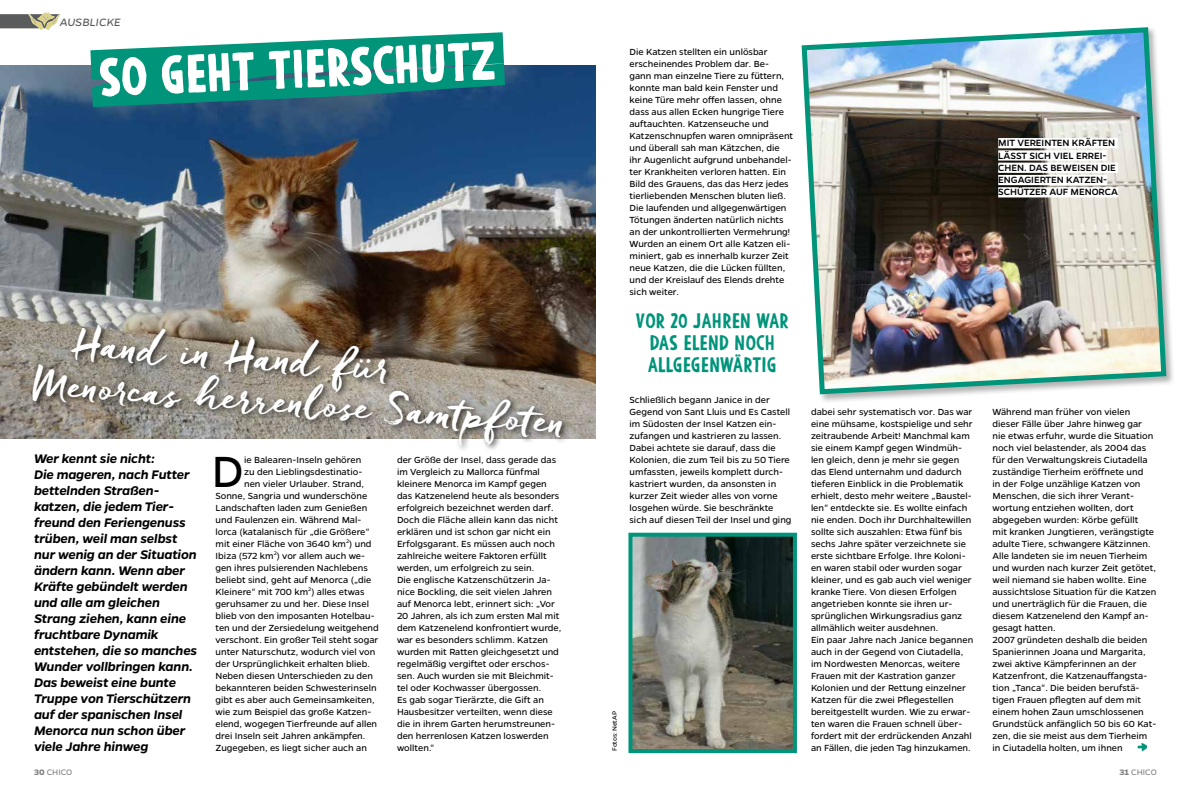
<style>
.page{position:relative;width:1191px;height:794px;background:#fff}
.page>*{position:absolute;margin:0;border:0;box-sizing:border-box;transform-origin:0 0}
.t1{font:900 51.1px "Argone";color:#fff}
.t2{font:49.3px "Gentona";color:#000}
.t3{font:43px "Freeland";color:#fff}
.t4{font:42px "Freeland";color:#fff}
.t5{font:700 20px/22px "Argone";color:#00947b;text-align:center}
.t6{font:italic 600 14px/16px "Gentona";letter-spacing:-.01em;color:#000}
.t7{font:italic 12px "Gentona";color:#5a5b5d}
.t8{font:500 10.2px/12.3px "Gentona";letter-spacing:-.005em;color:#000}
.t9{font:10px/12px "Gentona";color:#000}
.t10{font:9px "Gentona";letter-spacing:-.005em;color:#808182}
.t11{font:7px "Gentona";letter-spacing:-.01em;color:#000}
.s1{font-weight:700}
</style>
<div class="page">
<img style="left:0;top:65px;width:595px;height:374px">
<svg style="left:0;top:12px;width:60px;height:18px"></svg>
<svg style="left:1137px;top:743px;width:10px;height:8px"></svg>
<div style="left:29px;top:361px;width:541px;height:92px;background:#000;opacity:.75"></div>
<div style="left:68px;top:322px;width:325px;height:77px;background:#000;opacity:.75"></div>
<img style="left:633px;top:538px;width:159px;height:210px">
<div style="left:628px;top:533px;width:169px;height:220px;border:4px solid #00947b"></div>
<div style="left:800px;top:26px;width:375px;height:377px;background:#000;opacity:.3"></div>
<img style="left:800px;top:26px;width:369px;height:371px">
<div style="left:998px;top:138px;width:119px;height:10px;background:#fff"></div>
<div style="left:998px;top:150px;width:108px;height:11px;background:#fff"></div>
<div style="left:998px;top:163px;width:120px;height:10px;background:#fff"></div>
<div style="left:998px;top:175px;width:109px;height:10px;background:#fff"></div>
<div style="left:998px;top:187px;width:120px;height:10px;background:#fff"></div>
<svg style="left:90px;top:32px;width:415px;height:75px"></svg>
<p class="t7" style="left:60px;top:15px;width:63px">AUSBLICKE</p>
<h1 class="t1" style="left:97px;top:49px;width:400px;rotate:-3deg">So geht Tierschutz</h1>
<h3 class="t3" style="left:75px;top:316px;width:319px;rotate:4deg">Hand in Hand für</h3>
<h3 class="t4" style="left:36px;top:356px;width:535px;rotate:4deg">Menorcas herr enlose Samtpfoten</h3>
<p class="t6" style="left:34px;top:450px;width:165px">Wer kennt sie nicht:<br>Die mageren, nach Futter bettelnden Straßen&shy;katzen, die jedem Tier&shy;freund den Feriengenuss trüben, weil man selbst nur wenig an der Situation ändern kann. Wenn aber<br>Kräfte gebündelt werden und alle am gleichen<br>Strang ziehen, kann eine fruchtbare Dynamik entstehen, die so manches<br>Wunder vollbringen kann.<br>Das beweist eine bunte<br>Truppe von Tierschützern auf der spanischen Insel<br>Menorca nun schon über viele Jahre hinweg</p>
<h2 class="t2" style="left:211px;top:443px;width:34px">D</h2>
<p class="t9" style="left:244px;top:453px;width:119px">ie Balearen-Inseln gehören</p>
<p class="t9" style="left:244px;top:465px;width:120px">zu den Lieblingsdestinatio-</p>
<p class="t9" style="left:244px;top:477px;width:121px">nen vieler Urlauber. Strand,</p>
<p class="t9" style="left:215px;top:489px;width:153px">Sonne, Sangria und wunderschöne</p>
<p class="t9" style="left:215px;top:501px;width:153px">Landschaften laden zum Genießen</p>
<p class="t9" style="left:215px;top:513px;width:147px">und Faulenzen ein. Während Mal-</p>
<p class="t9" style="left:215px;top:525px;width:156px">lorca (katalanisch für „die Größere“</p>
<p class="t9" style="left:215px;top:537px;width:158px">mit einer Fläche von 3640 km<sup>2</sup>) und</p>
<p class="t9" style="left:215px;top:549px;width:151px">Ibiza (572 km<sup>2</sup>) vor allem auch we-</p>
<p class="t9" style="left:215px;top:561px;width:154px">gen ihres pulsierenden Nachlebens</p>
<p class="t9" style="left:215px;top:573px;width:157px">beliebt sind, geht auf Menorca („die</p>
<p class="t9" style="left:215px;top:585px;width:151px">Kleinere“ mit 700 km<sup>2</sup>) alles etwas</p>
<p class="t9" style="left:215px;top:597px;width:155px">geruhsamer zu und her. Diese Insel</p>
<p class="t9" style="left:215px;top:609px;width:161px">blieb von den imposanten Hotelbau-</p>
<p class="t9" style="left:215px;top:621px;width:165px">ten und der Zersiedelung weitgehend</p>
<p class="t9" style="left:215px;top:633px;width:164px">verschont. Ein großer Teil steht sogar</p>
<p class="t9" style="left:215px;top:645px;width:161px">unter Naturschutz, wodurch viel von</p>
<p class="t9" style="left:215px;top:657px;width:156px">der Ursprünglichkeit erhalten blieb.</p>
<p class="t9" style="left:215px;top:669px;width:159px">Neben diesen Unterschieden zu den</p>
<p class="t9" style="left:215px;top:681px;width:163px">bekannteren beiden Schwesterinseln</p>
<p class="t9" style="left:215px;top:693px;width:160px">gibt es aber auch Gemeinsamkeiten,</p>
<p class="t9" style="left:215px;top:705px;width:157px">wie zum Beispiel das große Katzen-</p>
<p class="t9" style="left:215px;top:717px;width:163px">elend, wogegen Tierfreunde auf allen</p>
<p class="t9" style="left:215px;top:729px;width:151px">drei Inseln seit Jahren ankämpfen.</p>
<p class="t9" style="left:215px;top:741px;width:153px">Zugegeben, es liegt sicher auch an</p>
<p class="t9" style="left:397px;top:453px;width:166px">der Größe der Insel, dass gerade das im Vergleich zu Mallorca fünfmal kleinere Menorca im Kampf gegen das Katzenelend heute als besonders erfolgreich bezeichnet werden darf.<br>Doch die Fläche allein kann das nicht erklären und ist schon gar nicht ein Erfolgsgarant. Es müssen auch noch zahlreiche weitere Faktoren erfüllt werden, um erfolgreich zu sein.<br>Die englische Katzenschützerin Ja&shy;nice Bockling, die seit vielen Jahren auf Menorca lebt, erinnert sich: „Vor 20 Jahren, als ich zum ersten Mal mit dem Katzenelend konfrontiert wurde, war es besonders schlimm. Katzen wurden mit Ratten gleichgesetzt und regelmäßig vergiftet oder erschos&shy;sen. Auch wurden sie mit Bleichmit&shy;tel oder Kochwasser übergossen.<br>Es gab sogar Tierärzte, die Gift an Hausbesitzer verteilten, wenn diese die in ihrem Garten herumstreunen&shy;den herrenlosen Katzen loswerden wollten.“</p>
<p class="t9" style="left:629px;top:45px;width:165px">Die Katzen stellten ein unlösbar erscheinendes Problem dar. Be&shy;gann man einzelne Tiere zu füttern, konnte man bald kein Fenster und keine Türe mehr offen lassen, ohne dass aus allen Ecken hungrige Tiere auftauchten. Katzenseuche und Katzenschnupfen waren omnipräsent und überall sah man Kätzchen, die ihr Augenlicht aufgrund unbehandel&shy;ter Krankheiten verloren hatten. Ein Bild des Grauens, das das Herz jedes tierliebenden Menschen bluten ließ.<br>Die laufenden und allgegenwärtigen Tötungen änderten natürlich nichts an der unkontrollierten Vermehrung!<br>Wurden an einem Ort alle Katzen eli&shy;miniert, gab es innerhalb kurzer Zeit neue Katzen, die die Lücken füllten, und der Kreislauf des Elends drehte sich weiter.</p>
<h3 class="t5" style="left:635px;top:310px;width:155px">VOR 20 JAHREN WAR<br>DAS ELEND NOCH<br>ALLGEGENWÄRTIG</h3>
<p class="t9" style="left:629px;top:393px;width:163px">Schließlich begann Janice in der Gegend von Sant Lluis und Es Castell im Südosten der Insel Katzen ein&shy;zufangen und kastrieren zu lassen.<br>Dabei achtete sie darauf, dass die Kolonien, die zum Teil bis zu 50 Tiere umfassten, jeweils komplett durch&shy;kastriert wurden, da ansonsten in kurzer Zeit wieder alles von vorne losgehen würde. Sie beschränkte sich auf diesen Teil der Insel und ging</p>
<p class="t11" style="left:610px;top:751px;width:41px;rotate:-90deg">Fotos: NetAP</p>
<p class="t8" style="left:998px;top:137px;width:121px">MIT VEREINTEN KRÄFTEN<br>LÄSST SICH VIEL ERREI-<br>CHEN. DAS BEWEISEN DIE<br>ENGAGIERTEN KATZEN-<br>SCHÜTZER AUF MENORCA</p>
<p class="t9" style="left:811px;top:405px;width:164px">dabei sehr systematisch vor. Das war eine mühsame, kostspielige und sehr zeitraubende Arbeit! Manchmal kam sie einem Kampf gegen Windmüh&shy;len gleich, denn je mehr sie gegen das Elend unternahm und dadurch tieferen Einblick in die Problematik erhielt, desto mehr weitere „Baustel&shy;len“ entdeckte sie. Es wollte einfach nie enden. Doch ihr Durchhaltewillen sollte sich auszahlen: Etwa fünf bis sechs Jahre später verzeichnete sie erste sichtbare Erfolge. Ihre Koloni&shy;en waren stabil oder wurden sogar kleiner, und es gab auch viel weniger kranke Tiere. Von diesen Erfolgen angetrieben konnte sie ihren ur&shy;sprünglichen Wirkungsradius ganz allmählich weiter ausdehnen.<br>Ein paar Jahre nach Janice begannen auch in der Gegend von Ciutadella, im Nordwesten Menorcas, weitere Frauen mit der Kastration ganzer Kolonien und der Rettung einzelner Katzen für die zwei Pflegestellen bereitgestellt wurden. Wie zu erwar&shy;ten waren die Frauen schnell über&shy;fordert mit der erdrückenden Anzahl an Fällen, die jeden Tag hinzukamen.</p>
<p class="t9" style="left:992px;top:405px;width:165px">Während man früher von vielen dieser Fälle über Jahre hinweg gar nie etwas erfuhr, wurde die Situation noch viel belastender, als 2004 das für den Verwaltungskreis Ciutadella zuständige Tierheim eröffnete und<br>in der Folge unzählige Katzen von Menschen, die sich ihrer Verant&shy;wortung entziehen wollten, dort abgegeben wurden: Körbe gefüllt<br>mit kranken Jungtieren, verängstigte adulte Tiere, schwangere Kätzinnen.<br>Alle landeten sie im neuen Tierheim und wurden nach kurzer Zeit getötet, weil niemand sie haben wollte. Eine aussichtslose Situation für die Katzen und unerträglich für die Frauen, die diesem Katzenelend den Kampf an&shy;gesagt hatten.<br>2007 gründeten deshalb die beiden Spanierinnen Joana und Margarita, zwei aktive Kämpferinnen an der Katzenfront, die Katzenauffangsta&shy;tion „Tanca“. Die beiden berufstä&shy;tigen Frauen pflegten auf dem mit einem hohen Zaun umschlossenen Grundstück anfänglich 50 bis 60 Kat&shy;zen, die sie meist aus dem Tierheim in Ciutadella holten, um ihnen</p>
<p class="t10" style="left:34px;top:767px;width:40px"><span class="s1">30</span> CHICO</p>
<p class="t10" style="left:1119px;top:767px;width:39px"><span class="s1">31</span> CHICO</p>
</div>
